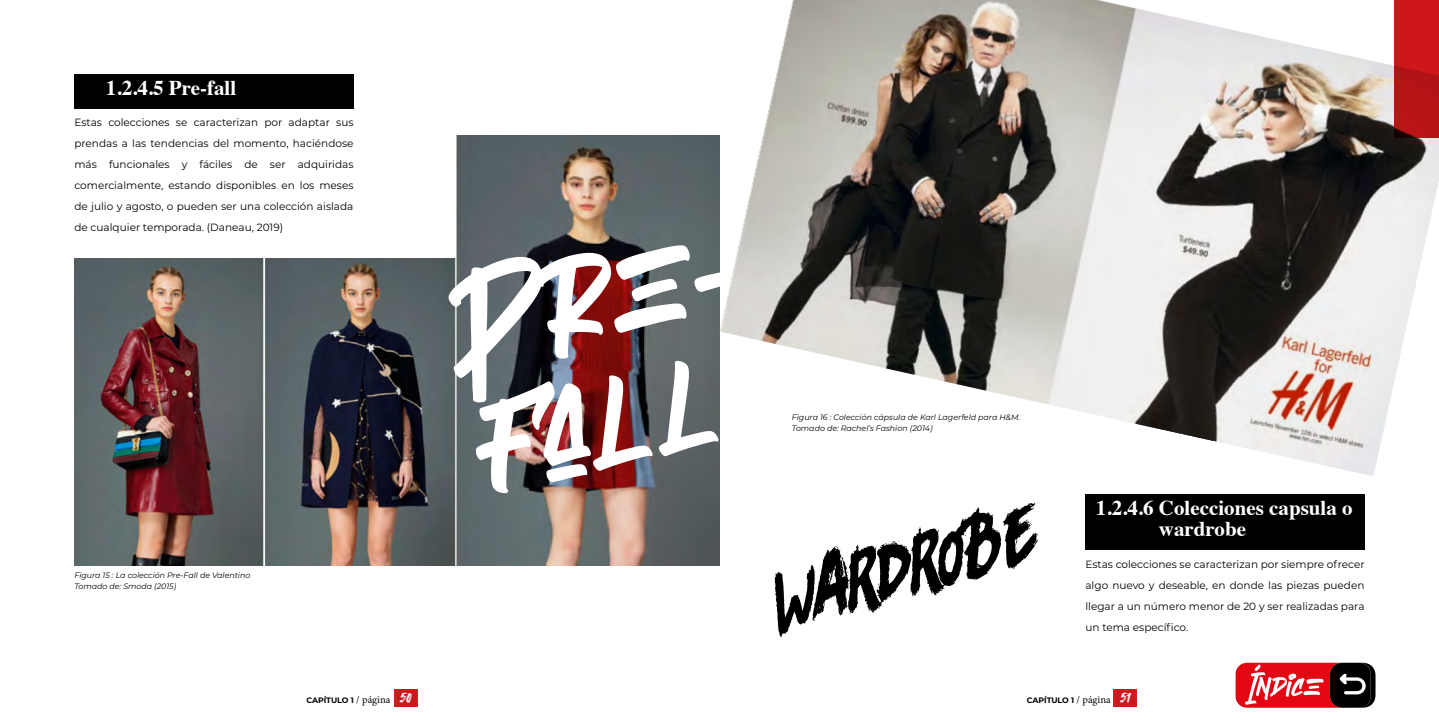
<style>
.page{position:relative;width:1439px;height:720px;background:#fff}
.page>*{position:absolute;margin:0;border:0;box-sizing:border-box;transform-origin:0 0}
.t1{font:172.81px/121.8px "Therhog";color:#fff}
.t2{font:74.29px "Rhinos rocks";color:#000}
.t3{font:700 21px/21px "Times";color:#fff}
.t4{font:10.5px/21px "Montserrat";color:#000;text-align:justify}
.t5{font:italic 7.88px/10.5px "Montserrat";color:#000}
.t6{font:700 7.88px "Montserrat";letter-spacing:-.01em;color:#000}
.s1{font-family:"Minion Pro";font-weight:400;font-size:10.5px}
.s2{font-family:"Hey August";font-weight:400;font-size:14.88px;color:#fff}
</style>
<div class="page">
<div style="left:394px;top:689px;width:23px;height:17px;background:#cc1e23"></div>
<div style="left:1114px;top:689px;width:23px;height:17px;background:#cc1e23"></div>
<div style="left:1116px;top:689px;width:18px;height:17px;background:#cd171a"></div>
<div style="left:396px;top:689px;width:19px;height:17px;background:#cd171a"></div>
<div style="left:74px;top:74px;width:279px;height:35px;background:#000"></div>
<img style="left:74px;top:258px;width:382px;height:307px">
<img style="left:456px;top:135px;width:263px;height:430px">
<div style="left:1085px;top:494px;width:279px;height:55px;background:#000"></div>
<img style="left:719px;top:0;width:720px;height:476px">
<svg style="left:1394px;top:0;width:45px;height:137px;fill:#cd171a"></svg>
<svg style="left:1235px;top:662px;width:140px;height:45px"></svg>
<h3 class="t3" style="left:106px;top:75px;width:132px">1.2.4.5 Pre-fall</h3>
<p class="t4" style="left:74px;top:111px;width:281px">Estas colecciones se caracterizan por adaptar sus prendas a las tendencias del momento, haciéndose más funcionales y fáciles de ser adquiridas comercialmente, estando disponibles en los meses de julio y agosto, o pueden ser una colección aislada de cualquier temporada. (Daneau, 2019)</p>
<p class="t5" style="left:74px;top:569px;width:177px">Figura 15 : La colección Pre-Fall de Valentino<br>Tomado de: Smoda (2015)</p>
<h1 class="t1" style="left:430px;top:274px;width:336px;rotate:-12deg">Pre&shy;fall</h1>
<p class="t5" style="left:792px;top:412px;width:230px">Figura 16 : Colección cápsula de Karl Lagerfeld para H&amp;M.<br>Tomado de: Rachel’s Fashion (2014)</p>
<h2 class="t2" style="left:752px;top:556px;width:270px;rotate:-16deg">Wardrobe</h2>
<h3 class="t3" style="left:1159px;top:495px;width:195px;text-indent:-63px">1.2.4.6 Colecciones capsula o wardrobe</h3>
<p class="t4" style="left:1085px;top:552px;width:281px">Estas colecciones se caracterizan por siempre ofrecer algo nuevo y deseable, en donde las piezas pueden llegar a un número menor de 20 y ser realizadas para un tema específico.</p>
<p class="t6" style="left:306px;top:694px;width:107px">CAPÍTULO 1 <span class="s1">/ página</span> <span class="s2">50</span></p>
<p class="t6" style="left:1026px;top:694px;width:105px">CAPÍTULO 1 <span class="s1">/ página</span> <span class="s2">51</span></p>
</div>
